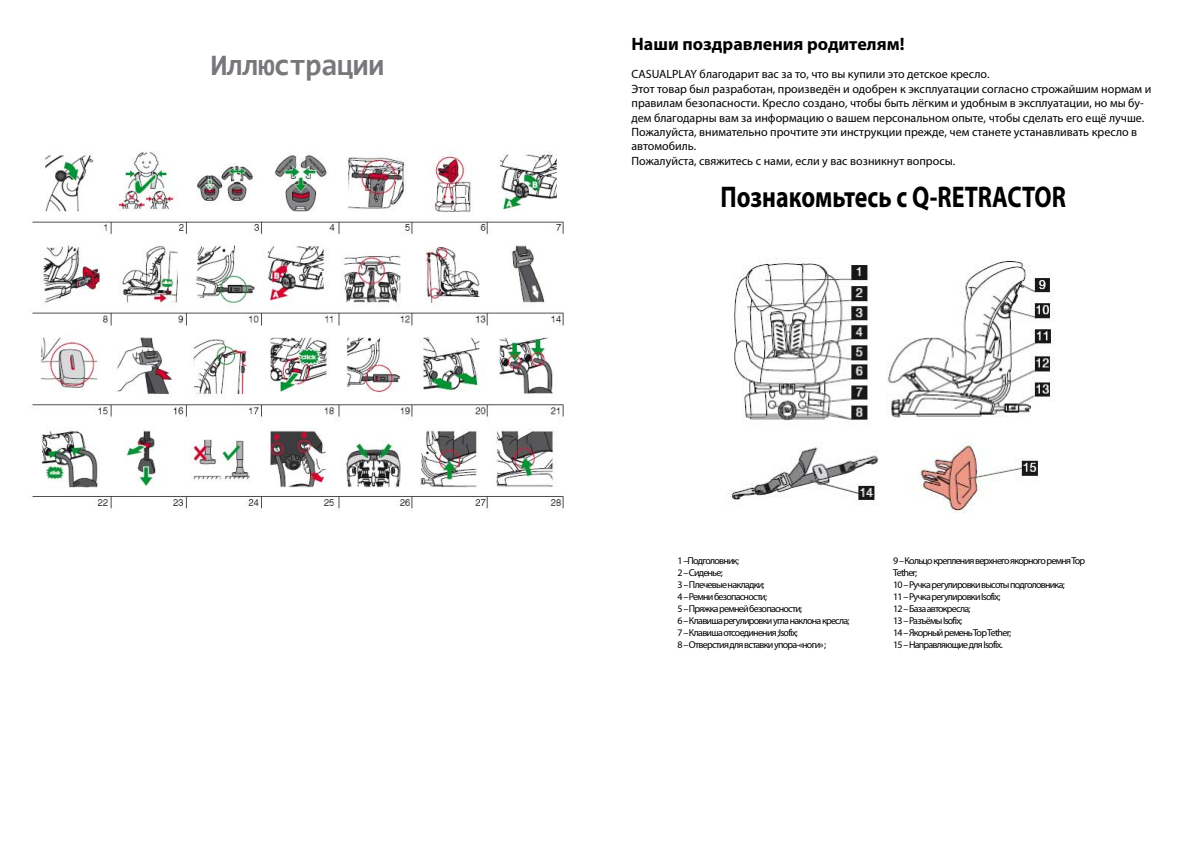
<style>
.page{position:relative;width:1191px;height:842px;background:#fff}
.page>*{position:absolute;margin:0;border:0;box-sizing:border-box;transform-origin:0 0}
.t1{font:700 30px "Myriad Pro";color:#000;scale:.8 1}
.t2{font:700 30px "Consolas";letter-spacing:-.025em;color:#77787b}
.t3{font:700 18px "Myriad Pro";color:#000}
.t4{font:12px/14.4px "Myriad Pro";color:#000}
.t5{font:10px/12px "Myriad Pro";letter-spacing:-.075em;color:#000}
</style>
<div class="page">
<img style="left:727px;top:258px;width:326px;height:254px">
<img style="left:31px;top:152px;width:533px;height:359px">
<h1 class="t2" style="left:211px;top:46px;width:175px">Иллюстрации</h1>
<h2 class="t3" style="left:631px;top:32px;width:274px">Наши поздравления родителям!</h2>
<p class="t4" style="left:631px;top:67px;width:521px">CASUALPLAY благодарит вас за то, что вы купили это детское кресло.<br>Этот товар был разработан, произведён и одобрен к эксплуатации согласно строжайшим нормам и правилам безопасности. Кресло создано, чтобы быть лёгким и удобным в эксплуатации, но мы бу&shy;дем благодарны вам за информацию о вашем персональном опыте, чтобы сделать его ещё лучше.<br>Пожалуйста, внимательно прочтите эти инструкции прежде, чем станете устанавливать кресло в автомобиль.<br>Пожалуйста, свяжитесь с нами, если у вас возникнут вопросы.</p>
<h1 class="t1" style="left:720px;top:177px;width:433px">Познакомьтесь с Q-RETRACTOR</h1>
<p class="t5" style="left:677px;top:555px;width:174px">1 –Подголовник;<br>2 – Сиденье;<br>3 – Плечевые накладки;<br>4 – Ремни безопасности;<br>5 – Пряжка ремней безопасности;<br>6 – Клавиша регулировки угла наклона кресла;<br>7 – Клавиша отсоединения ;Isofix;<br>8 – Отверстия для вставки упора-«ноги» ;</p>
<p class="t5" style="left:893px;top:555px;width:194px">9 – Кольцо крепления верхнего якорного ремня Top<br>Tether;<br>10 – Ручка регулировки высоты подголовника;<br>11 – Ручка регулировки Isofix;<br>12 – База автокресла;<br>13 – Разъёмы Isofix;<br>14 – Якорный ремень Top Tether;<br>15 – Направляющие для Isofix.</p>
</div>
